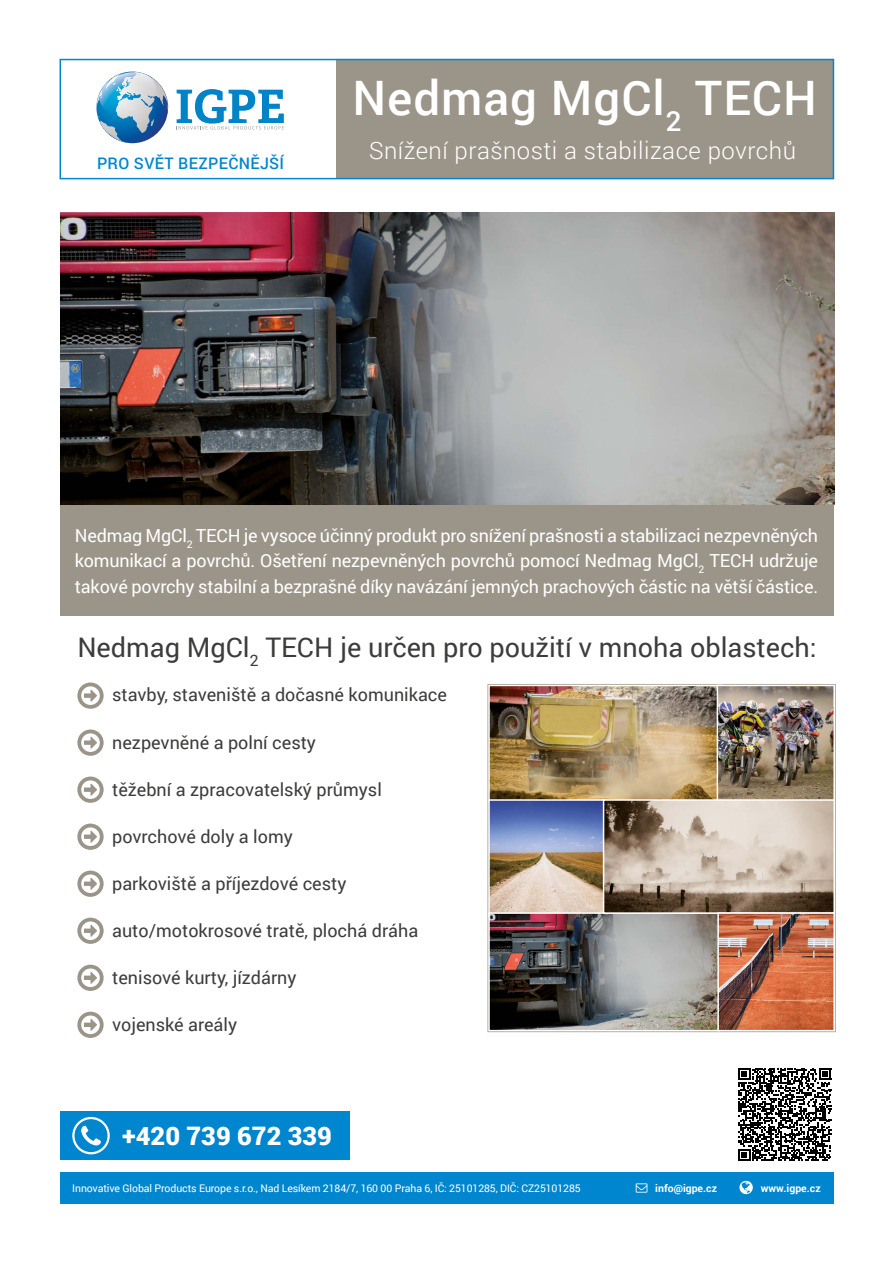
<style>
.page{position:relative;width:893px;height:1263px;background:#fff}
.page>*{position:absolute;margin:0;border:0;box-sizing:border-box;transform-origin:0 0}
.t1{font:500 47.55px "Roboto";letter-spacing:.02em;color:#fff}
.t2{font:27px "Roboto";color:#3c3c3b}
.t3{font:900 25.5px "Roboto";color:#fff}
.t4{font:300 24px "Roboto";letter-spacing:.02em;color:#fff}
.t5{font:18px/25.5px "Roboto";letter-spacing:-.01em;color:#fff;text-align:justify}
.t6{font:18px "Roboto";color:#3c3c3b}
.t7{font:500 15.9px "Roboto";letter-spacing:.02em;color:#0086ce}
.t8{font:10.5px "Roboto";letter-spacing:-.01em;color:#fff}
.t9{font:700 10.5px "Roboto";color:#fff}
</style>
<div class="page">
<img style="left:60px;top:213px;width:774px;height:292px">
<div style="left:336px;top:60px;width:497px;height:119px;background:#9b9489"></div>
<div style="left:60px;top:505px;width:774px;height:110px;background:#9b9489"></div>
<div style="left:60px;top:59px;width:774px;height:120px;border:2px solid #0086ce"></div>
<svg style="left:96px;top:72px;width:188px;height:71px"></svg>
<div style="left:60px;top:1171px;width:773px;height:32px;background:#0086ce"></div>
<svg style="left:636px;top:1183px;width:11px;height:9px"></svg>
<svg style="left:739px;top:1181px;width:14px;height:13px"></svg>
<div style="left:60px;top:1111px;width:290px;height:49px;background:#0086ce"></div>
<svg style="left:81px;top:1126px;width:20px;height:19px"></svg>
<div style="left:72px;top:1117px;width:38px;height:37px;border:2px solid #fff;border-radius:50%"></div>
<svg style="left:738px;top:1068px;width:93px;height:93px"></svg>
<svg style="left:77px;top:682px;width:27px;height:27px"></svg>
<svg style="left:77px;top:729px;width:27px;height:27px"></svg>
<svg style="left:77px;top:776px;width:27px;height:27px"></svg>
<svg style="left:77px;top:823px;width:27px;height:27px"></svg>
<svg style="left:77px;top:871px;width:27px;height:26px"></svg>
<svg style="left:77px;top:918px;width:27px;height:26px"></svg>
<svg style="left:77px;top:965px;width:27px;height:26px"></svg>
<svg style="left:77px;top:1012px;width:27px;height:26px"></svg>
<img style="left:487px;top:684px;width:349px;height:348px">
<p class="t7" style="left:97px;top:152px;width:189px">PRO SVĚT BEZPEČNĚJŠÍ</p>
<h1 class="t1" style="left:352px;top:64px;width:466px">Nedmag MgCl<sub>2</sub> TECH</h1>
<h3 class="t4" style="left:369px;top:134px;width:428px">Snížení prašnosti a stabilizace povrchů</h3>
<p class="t5" style="left:75px;top:522px;width:745px">Nedmag MgCl<sub>2</sub> TECH je vysoce účinný produkt pro snížení prašnosti a stabilizaci nezpevněných komunikací a povrchů. Ošetření nezpevněných povrchů pomocí Nedmag MgCl<sub>2</sub> TECH udržuje takové povrchy stabilní a bezprašné díky navázání jemných prachových částic na větší částice.</p>
<h2 class="t2" style="left:77px;top:628px;width:741px">Nedmag MgCl<sub>2</sub> TECH je určen pro použití v mnoha oblastech:</h2>
<p class="t6" style="left:112px;top:682px;width:336px">stavby, staveniště a dočasné komunikace</p>
<p class="t6" style="left:112px;top:729px;width:205px">nezpevněné a polní cesty</p>
<p class="t6" style="left:112px;top:776px;width:271px">těžební a zpracovatelský průmysl</p>
<p class="t6" style="left:112px;top:824px;width:182px">povrchové doly a lomy</p>
<p class="t6" style="left:112px;top:871px;width:236px">parkoviště a příjezdové cesty</p>
<p class="t6" style="left:112px;top:918px;width:308px">auto/motokrosové tratě, plochá dráha</p>
<p class="t6" style="left:112px;top:965px;width:186px">tenisové kurty, jízdárny</p>
<p class="t6" style="left:112px;top:1012px;width:126px">vojenské areály</p>
<h3 class="t3" style="left:122px;top:1118px;width:211px">+420 739 672 339</h3>
<p class="t8" style="left:72px;top:1181px;width:510px">Innovative Global Products Europe s.r.o., Nad Lesíkem 2184/7, 160 00 Praha 6, IČ: 25101285, DIČ: CZ25101285</p>
<p class="t9" style="left:655px;top:1181px;width:63px">info@igpe.cz</p>
<p class="t9" style="left:761px;top:1181px;width:61px">www.igpe.cz</p>
</div>
